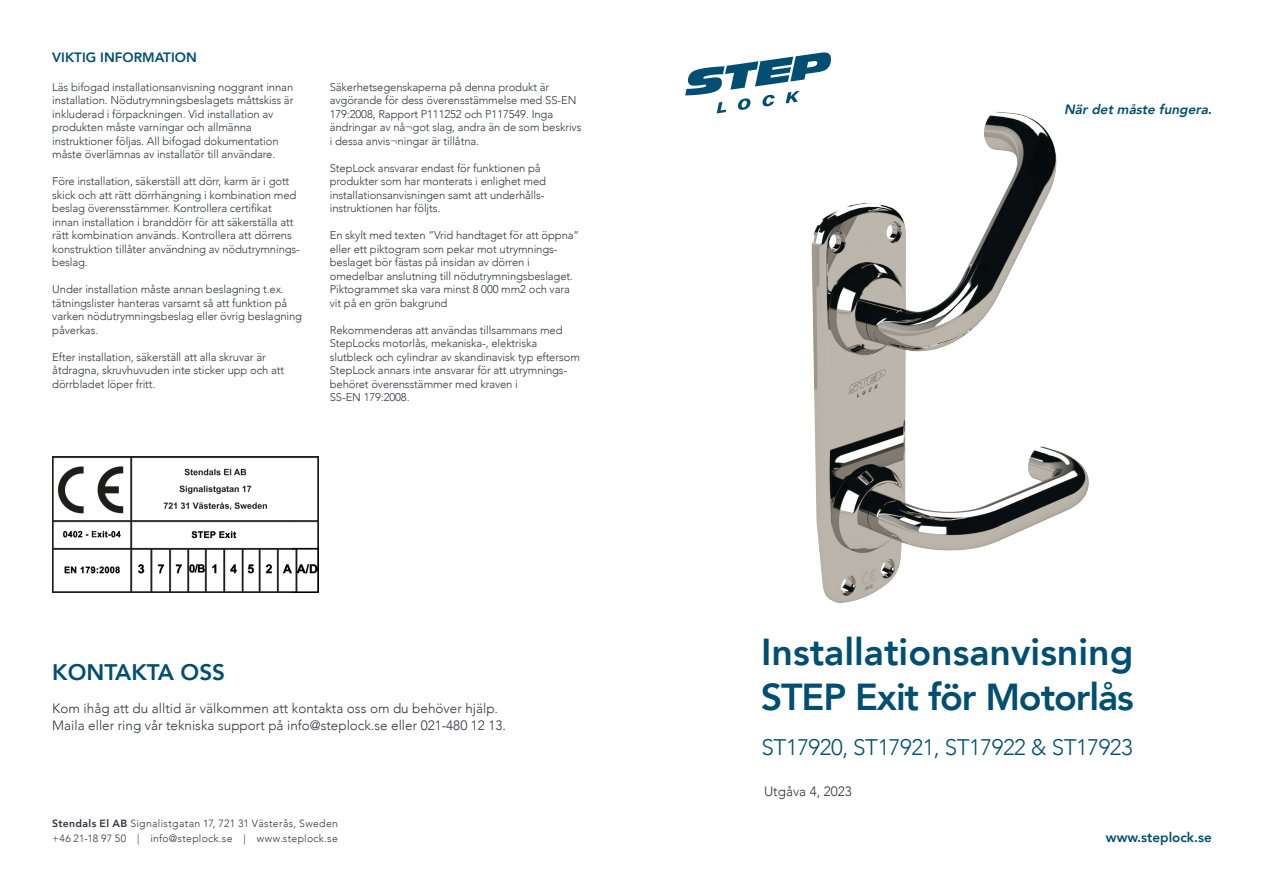
<style>
.page{position:relative;width:1263px;height:893px;background:#fff}
.page>*{position:absolute;margin:0;border:0;box-sizing:border-box;transform-origin:0 0}
.heading_1{font:800 37.5px "Avenir LT Com";color:#004e71}
.heading_1-2{font:800 37.5px "Avenir LT Com";letter-spacing:-.03em;color:#004e71}
.heading_1-3{font:300 22.5px "Avenir LT Com";letter-spacing:-.02em;color:#004e71}
.t1{font:800 22.5px "Avenir LT Com";color:#004e71}
.t2{font:300 13.5px "Avenir LT Com";color:#323640}
.heading_1-4{font:800 13.5px "Avenir LT Com";color:#004e71}
.heading_1-5{font:italic 800 13.5px "Avenir LT Com";color:#004e71}
.t3{font:300 11.25px/13.5px "Avenir LT Com";letter-spacing:-.01em;color:#323640}
.Adresslimpa{font:300 10.5px "Avenir LT Com";letter-spacing:.025em;color:#323640}
.s1{font-weight:800}
</style>
<div class="page">
<img style="left:685px;top:52px;width:404px;height:551px">
<img style="left:52px;top:456px;width:266px;height:137px">
<p class="heading_1-4" style="left:52px;top:49px;width:146px">VIKTIG INFORMATION</p>
<p class="t3" style="left:52px;top:80px;width:243px">Läs bifogad installationsanvisning noggrant innan installation. Nödutrymningsbeslagets måttskiss är inkluderad i förpackningen. Vid installation av produkten måste varningar och allmänna instruktioner följas. All bifogad dokumentation måste överlämnas av installatör till användare.</p>
<p class="t3" style="left:52px;top:175px;width:249px">Före installation, säkerställ att dörr, karm är i gott skick och att rätt dörrhängning i kombination med beslag överensstämmer. Kontrollera certifikat innan installation i branddörr för att säkerställa att rätt kombination används. Kontrollera att dörrens konstruktion tillåter användning av nödutrymnings&shy;beslag.</p>
<p class="t3" style="left:52px;top:283px;width:251px">Under installation måste annan beslagning t.ex. tätningslister hanteras varsamt så att funktion på varken nödutrymningsbeslag eller övrig beslagning påverkas.</p>
<p class="t3" style="left:52px;top:350px;width:233px">Efter installation, säkerställ att alla skruvar är åtdragna, skruvhuvuden inte sticker upp och att dörrbladet löper fritt.</p>
<p class="t3" style="left:330px;top:80px;width:221px">Säkerhetsegenskaperna på denna produkt är</p>
<p class="t3" style="left:330px;top:94px;width:253px">avgörande för dess överensstämmelse med SS-EN 179:2008, Rapport P111252 och P117549. Inga ändringar av nå¬got slag, andra än de som beskrivs i dessa anvis¬ningar är tillåtna.</p>
<p class="t3" style="left:330px;top:161px;width:218px">StepLock ansvarar endast för funktionen på produkter som har monterats i enlighet med installationsanvisningen samt att underhålls&shy;instruktionen har följts.</p>
<p class="t3" style="left:330px;top:229px;width:251px">En skylt med texten ”Vrid handtaget för att öppna” eller ett piktogram som pekar mot utrymnings&shy;beslaget bör fästas på insidan av dörren i omedelbar anslutning till nödutrymningsbeslaget.<br>Piktogrammet ska vara minst 8 000 mm2 och vara vit på en grön bakgrund</p>
<p class="t3" style="left:330px;top:323px;width:252px">Rekommenderas att användas tillsammans med StepLocks motorlås, mekaniska-, elektriska slutbleck och cylindrar av skandinavisk typ eftersom StepLock annars inte ansvarar för att utrymnings&shy;behöret överensstämmer med kraven i<br>SS-EN 179:2008.</p>
<p class="t1" style="left:52px;top:659px;width:174px">KONTAKTA OSS</p>
<p class="t2" style="left:52px;top:701px;width:447px">Kom ihåg att du alltid är välkommen att kontakta oss om du behöver hjälp.</p>
<p class="t2" style="left:52px;top:717px;width:455px">Maila eller ring vår tekniska support på info@steplock.se eller 021-480 12 13.</p>
<p class="Adresslimpa" style="left:52px;top:817px;width:287px"><span class="s1">Stendals El AB</span> Signalistgatan 17, 721 31 Västerås, Sweden</p>
<p class="Adresslimpa" style="left:52px;top:832px;width:287px">+46 21-18 97 50 | info@steplock.se | www.steplock.se</p>
<p class="heading_1-5" style="left:1064px;top:101px;width:152px">När det måste fungera.</p>
<p class="heading_1" style="left:761px;top:630px;width:374px">Installationsanvisning</p>
<p class="heading_1-2" style="left:761px;top:675px;width:374px">STEP Exit för Motorlås</p>
<p class="heading_1-3" style="left:761px;top:734px;width:373px">ST17920, ST17921, ST17922 &amp; ST17923</p>
<p class="t2" style="left:764px;top:783px;width:89px">Utgåva 4, 2023</p>
<p class="heading_1-4" style="left:1106px;top:829px;width:107px">www.steplock.se</p>
</div>
